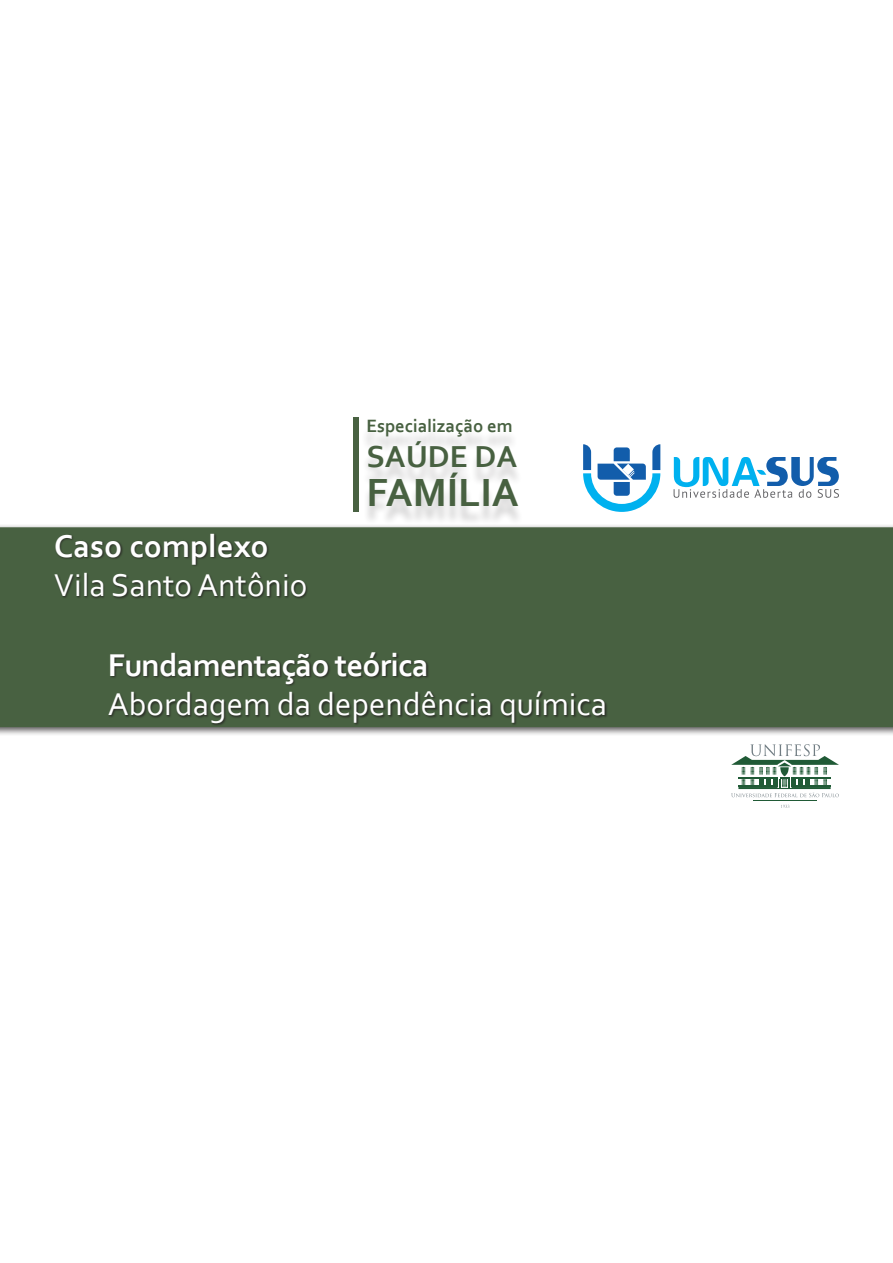
<style>
.page{position:relative;width:893px;height:1263px;background:#fff}
.page>*{position:absolute;margin:0;border:0;box-sizing:border-box;transform-origin:0 0}
.Título_da_folha{font:700 41.1px "Corbel";color:#486141}
.Cabeçalho{font:33px "Corbel";color:#fff}
.Cabeçalho_2{font:700 33px "Corbel";letter-spacing:-.025em;color:#fff}
.Cabeçalho-2{font:700 33px "Corbel";color:#fff}
.Título_da_folha-2{font:700 31.8px "Corbel";color:#486141}
.Título_da_folha-3{font:700 18.75px "Corbel";color:#486141}
</style>
<div class="page">
<div style="left:0;top:524px;width:893px;height:213px;background:#231f20;opacity:.75"></div>
<div style="left:0;top:527px;width:893px;height:200px;background:#486141"></div>
<svg style="left:781px;top:805px;width:8px;height:3px"></svg>
<hr style="left:754px;top:801px;width:63px;height:1px;background:#205a36">
<svg style="left:731px;top:744px;width:108px;height:53px"></svg>
<div style="left:353px;top:418px;width:5px;height:94px;background:#486141"></div>
<div style="left:361px;top:426px;width:163px;height:100px;background:#231f20;opacity:.2"></div>
<svg style="left:583px;top:444px;width:77px;height:68px"></svg>
<svg style="left:674px;top:457px;width:165px;height:41px"></svg>
<div style="left:55px;top:533px;width:553px;height:193px;background:#231f20;opacity:.75"></div>
<p class="Cabeçalho-2" style="left:54px;top:525px;width:216px">Caso complexo</p>
<p class="Cabeçalho" style="left:54px;top:565px;width:255px">Vila Santo Antônio</p>
<p class="Título_da_folha-3" style="left:366px;top:414px;width:148px">Especialização em</p>
<p class="Título_da_folha-2" style="left:366px;top:436px;width:152px">SAÚDE DA</p>
<p class="Título_da_folha" style="left:366px;top:467px;width:154px">FAMÍLIA</p>
<p class="Cabeçalho_2" style="left:108px;top:644px;width:322px">Fundamentação teórica</p>
<p class="Cabeçalho" style="left:108px;top:684px;width:501px">Abordagem da dependência química</p>
</div>
